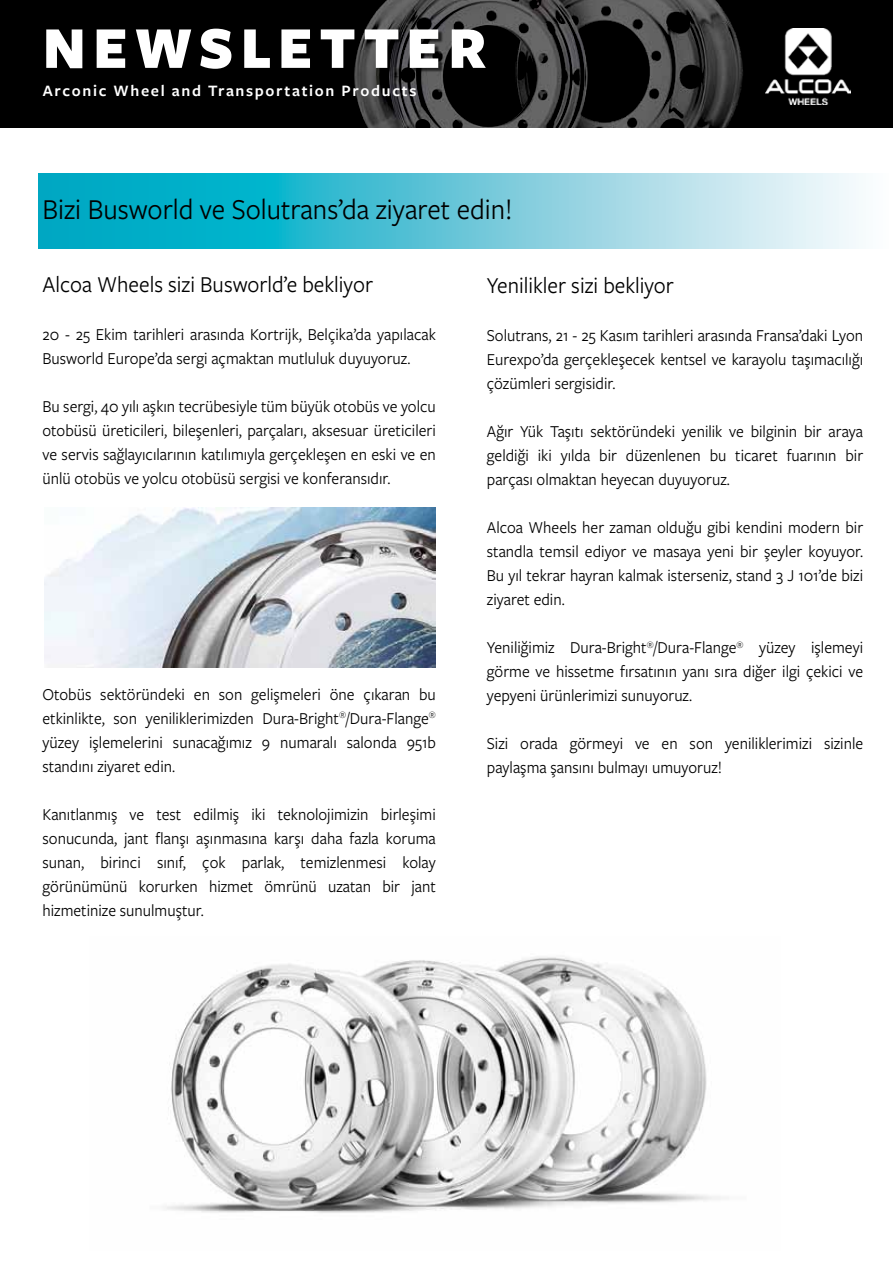
<style>
.page{position:relative;width:893px;height:1263px;background:#fff}
.page>*{position:absolute;margin:0;border:0;box-sizing:border-box;transform-origin:0 0}
.t1{font:900 61.5px "Freight Sans Pro";letter-spacing:.12em;color:#fff;scale:.95 1}
.t2{font:30px "Freight Sans Pro";color:#000;scale:.95 1}
.t3{font:23.7px "Freight Sans Pro";color:#000;scale:.95 1}
.t4{font:17.4px/24px "Freight Sans Pro";color:#000;text-align:justify;scale:.95 1}
.t5{font:600 16.5px "Freight Sans Pro";letter-spacing:.1em;color:#fff}
</style>
<div class="page">
<svg style="left:38px;top:173px;width:821px;height:75px;background:#64c9da"></svg>
<img style="left:45px;top:508px;width:391px;height:160px">
<img style="left:165px;top:956px;width:556px;height:257px">
<div style="left:0;top:0;width:893px;height:128px;background:#000"></div>
<img style="left:354px;top:0;width:389px;height:128px">
<div style="left:48px;top:30px;width:443px;height:43px;background:#000;opacity:.65"></div>
<img style="left:765px;top:28px;width:86px;height:76px">
<h1 class="t1" style="left:43px;top:5px;width:469px">NEWSLETTER</h1>
<p class="t5" style="left:43px;top:80px;width:375px">Arconic Wheel and Transportation Products</p>
<h2 class="t2" style="left:43px;top:189px;width:496px">Bizi Busworld ve Solutrans’da ziyaret edin!</h2>
<h3 class="t3" style="left:43px;top:268px;width:349px">Alcoa Wheels sizi Busworld’e bekliyor</h3>
<p class="t4" style="left:43px;top:322px;width:416px">20 - 25 Ekim tarihleri arasında Kortrijk, Belçika’da yapılacak<br>Busworld Europe’da sergi açmaktan mutluluk duyuyoruz.</p>
<p class="t4" style="left:43px;top:394px;width:416px">Bu sergi, 40 yılı aşkın tecrübesiyle tüm büyük otobüs ve yolcu otobüsü üreticileri, bileşenleri, parçaları, aksesuar üreticileri ve servis sağlayıcılarının katılımıyla gerçekleşen en eski ve en ünlü otobüs ve yolcu otobüsü sergisi ve konferansıdır.</p>
<p class="t4" style="left:43px;top:682px;width:416px">Otobüs sektöründeki en son gelişmeleri öne çıkaran bu etkinlikte, son yeniliklerimizden Dura-Bright<sup>®</sup>/Dura-Flange<sup>® </sup>yüzey işlemelerini sunacağımız 9 numaralı salonda 951b standını ziyaret edin.</p>
<p class="t4" style="left:43px;top:802px;width:416px">Kanıtlanmış ve test edilmiş iki teknolojimizin birleşimi sonucunda, jant flanşı aşınmasına karşı daha fazla koruma sunan, birinci sınıf, çok parlak, temizlenmesi kolay görünümünü korurken hizmet ömrünü uzatan bir jant hizmetinize sunulmuştur.</p>
<h3 class="t3" style="left:487px;top:270px;width:198px">Yenilikler sizi bekliyor</h3>
<p class="t4" style="left:487px;top:323px;width:398px">Solutrans, 21 - 25 Kasım tarihleri arasında Fransa’daki Lyon Eurexpo’da gerçekleşecek kentsel ve karayolu taşımacılığı çözümleri sergisidir.</p>
<p class="t4" style="left:487px;top:419px;width:398px">Ağır Yük Taşıtı sektöründeki yenilik ve bilginin bir araya geldiği iki yılda bir düzenlenen bu ticaret fuarının bir parçası olmaktan heyecan duyuyoruz.</p>
<p class="t4" style="left:487px;top:515px;width:398px">Alcoa Wheels her zaman olduğu gibi kendini modern bir standla temsil ediyor ve masaya yeni bir şeyler koyuyor.<br>Bu yıl tekrar hayran kalmak isterseniz, stand 3 J 101’de bizi ziyaret edin.</p>
<p class="t4" style="left:487px;top:635px;width:398px">Yeniliğimiz Dura-Bright<sup>®</sup>/Dura-Flange<sup>®</sup> yüzey işlemeyi görme ve hissetme fırsatının yanı sıra diğer ilgi çekici ve yepyeni ürünlerimizi sunuyoruz.</p>
<p class="t4" style="left:487px;top:731px;width:398px">Sizi orada görmeyi ve en son yeniliklerimizi sizinle paylaşma şansını bulmayı umuyoruz!</p>
</div>
